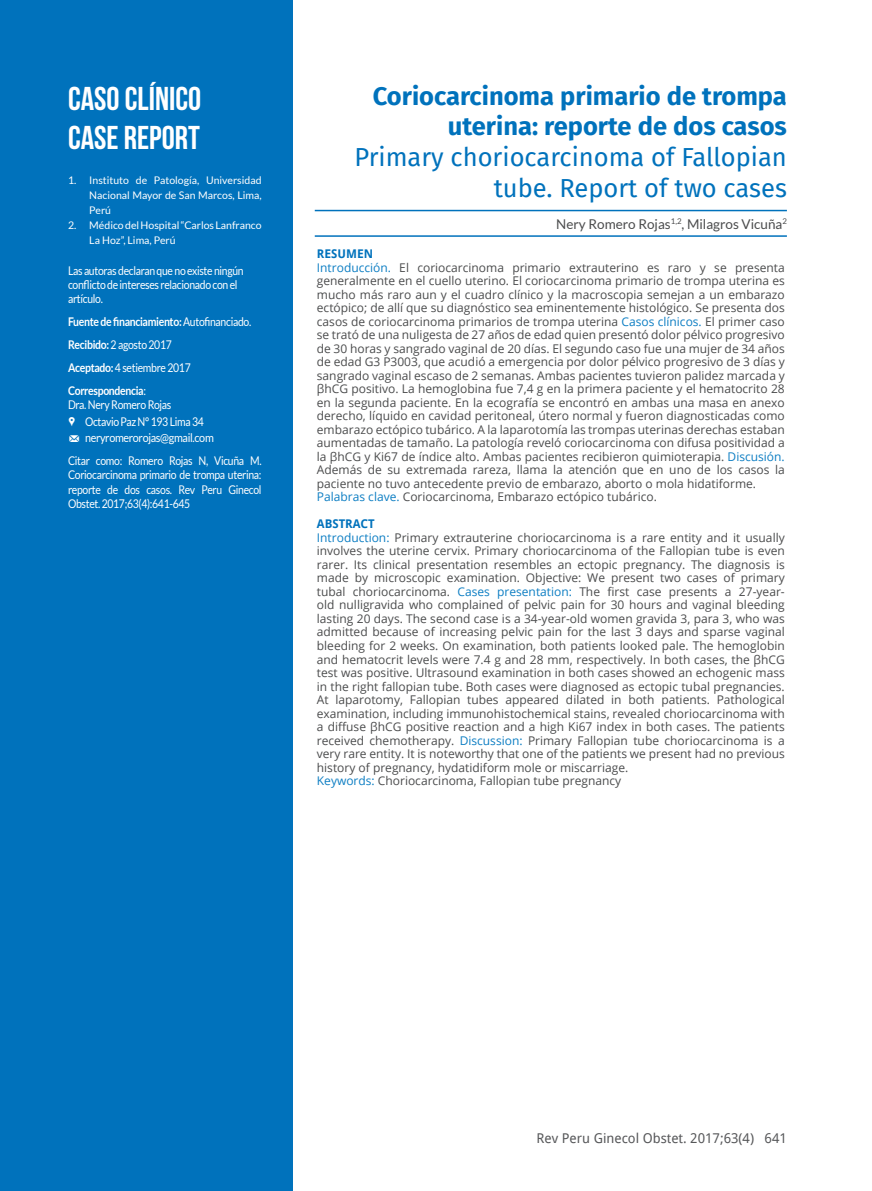
<style>
.page{position:relative;width:872px;height:1191px;background:#fff}
.page>*{position:absolute;margin:0;border:0;box-sizing:border-box;transform-origin:0 0}
.t1{font:33px/39.6px "Bebas Neue";color:#fff}
.t2{font:700 25.5px/30.6px "Fira Sans";color:#0072bc;text-align:right}
.t3{font:25.5px/30.6px "Fira Sans";color:#0072bc;text-align:right}
.t4{font:13.5px "Droid Sans";color:#57585a}
.t5{font:13.5px "Lato";color:#4b4c4d}
.t6{font:12px/13.5px "Open Sans";color:#4b4c4d}
.t7{font:12px/14.4px "Lato";letter-spacing:-.03em;color:#fff;scale:.87 1}
.t8{font:700 12px/23px "Lato";letter-spacing:-.03em;color:#fff;scale:.87 1}
.t9{font:700 12px "Droid Sans";color:#0072bc}
.t10{font:10.5px/15px "Lato";color:#fff;text-align:justify}
.s1{font-weight:400}
.s2{font-family:"Modern Pictograms";font-size:13.5px}
.s3{color:#0d7ec3}
</style>
<div class="page">
<div style="left:0;top:0;width:293px;height:1191px;background:#0072bc"></div>
<hr style="left:315px;top:210px;width:472px;height:1px;background:#0072bc">
<hr style="left:315px;top:235px;width:472px;height:2px;background:#0072bc">
<h1 class="t1" style="left:68px;top:78px;width:135px">CASO CLÍNICO<br>CASE REPORT</h1>
<p class="t10" style="left:89px;top:172px;width:174px;text-indent:-21px">1. Instituto de Patología, Universidad Nacional Mayor de San Marcos, Lima, Perú</p>
<p class="t10" style="left:89px;top:217px;width:174px;text-indent:-21px">2. Médico del Hospital “Carlos Lanfranco<br>La Hoz”, Lima, Perú</p>
<p class="t7" style="left:68px;top:263px;width:203px">Las autoras declaran que no existe ningún conflicto de intereses relacionado con el artículo.</p>
<p class="t8" style="left:68px;top:310px;width:212px">Fuente de financiamiento: <span class="s1">Autofinanciado.<br></span>Recibido: <span class="s1">2 agosto 2017<br></span>Aceptado: <span class="s1">4 setiembre 2017<br></span>Correspondencia<span class="s1">:</span></p>
<p class="t7" style="left:68px;top:397px;width:169px;line-height:16.2px">Dra. Nery Romero Rojas<br><span class="s2">,</span> Octavio Paz N° 193 Lima 34 <span class="s2">m</span> neryromerorojas@gmail.com</p>
<p class="t7" style="left:68px;top:453px;width:224px;text-align:justify">Citar como: Romero Rojas N, Vicuña M.<br>Coriocarcinoma primario de trompa uterina: reporte de dos casos. Rev Peru Ginecol Obstet. 2017;63(4):641-645</p>
<h2 class="t2" style="left:373px;top:79px;width:415px">Coriocarcinoma primario de trompa uterina: reporte de dos casos</h2>
<h2 class="t3" style="left:354px;top:141px;width:434px">Primary choriocarcinoma of Fallopian tube. Report of two cases</h2>
<p class="t5" style="left:556px;top:216px;width:232px">Nery Romero Rojas<sup>1,2</sup>, Milagros Vicuña<sup>2</sup></p>
<p class="t9" style="left:317px;top:245px;width:58px">RESUMEN</p>
<p class="t6" style="left:317px;top:260px;width:469px"><span class="s3">Introducción.</span> El coriocarcinoma primario extrauterino es raro y se presenta generalmente en el cuello uterino. El coriocarcinoma primario de trompa uterina es mucho más raro aun y el cuadro clínico y la macroscopia semejan a un embarazo ectópico; de allí que su diagnóstico sea eminentemente histológico. Se presenta dos casos de coriocarcinoma primarios de trompa uterina <span class="s3">Casos clínicos.</span> El primer caso se trató de una nuligesta de 27 años de edad quien presentó dolor pélvico progresivo de 30 horas y sangrado vaginal de 20 días. El segundo caso fue una mujer de 34 años de edad G3 P3003, que acudió a emergencia por dolor pélvico progresivo de 3 días y sangrado vaginal escaso de 2 semanas. Ambas pacientes tuvieron palidez marcada y βhCG positivo. La hemoglobina fue 7,4 g en la primera paciente y el hematocrito 28 en la segunda paciente. En la ecografía se encontró en ambas una masa en anexo derecho, líquido en cavidad peritoneal, útero normal y fueron diagnosticadas como embarazo ectópico tubárico. A la laparotomía las trompas uterinas derechas estaban aumentadas de tamaño. La patología reveló coriocarcinoma con difusa positividad a la βhCG y Ki67 de índice alto. Ambas pacientes recibieron quimioterapia. <span class="s3">Discusión.<br></span>Además de su extremada rareza, llama la atención que en uno de los casos la paciente no tuvo antecedente previo de embarazo, aborto o mola hidatiforme.<br><span class="s3">Palabras clave.</span> Coriocarcinoma, Embarazo ectópico tubárico.</p>
<p class="t9" style="left:317px;top:515px;width:59px">ABSTRACT</p>
<p class="t6" style="left:317px;top:530px;width:469px"><span class="s3">Introduction:</span> Primary extrauterine choriocarcinoma is a rare entity and it usually involves the uterine cervix. Primary choriocarcinoma of the Fallopian tube is even rarer. Its clinical presentation resembles an ectopic pregnancy. The diagnosis is made by microscopic examination. Objective: We present two cases of primary tubal choriocarcinoma. <span class="s3">Cases presentation:</span> The first case presents a 27-year&shy;old nulligravida who complained of pelvic pain for 30 hours and vaginal bleeding lasting 20 days. The second case is a 34-year-old women gravida 3, para 3, who was admitted because of increasing pelvic pain for the last 3 days and sparse vaginal bleeding for 2 weeks. On examination, both patients looked pale. The hemoglobin and hematocrit levels were 7.4 g and 28 mm, respectively. In both cases, the βhCG test was positive. Ultrasound examination in both cases showed an echogenic mass in the right fallopian tube. Both cases were diagnosed as ectopic tubal pregnancies.<br>At laparotomy, Fallopian tubes appeared dilated in both patients. Pathological examination, including immunohistochemical stains, revealed choriocarcinoma with a diffuse βhCG positive reaction and a high Ki67 index in both cases. The patients received chemotherapy. <span class="s3">Discussion:</span> Primary Fallopian tube choriocarcinoma is a very rare entity. It is noteworthy that one of the patients we present had no previous history of pregnancy, hydatidiform mole or miscarriage.<br><span class="s3">Keywords:</span> Choriocarcinoma, Fallopian tube pregnancy</p>
<p class="t4" style="left:536px;top:1128px;width:252px">Rev Peru Ginecol Obstet. 2017;63(4) 641</p>
</div>
